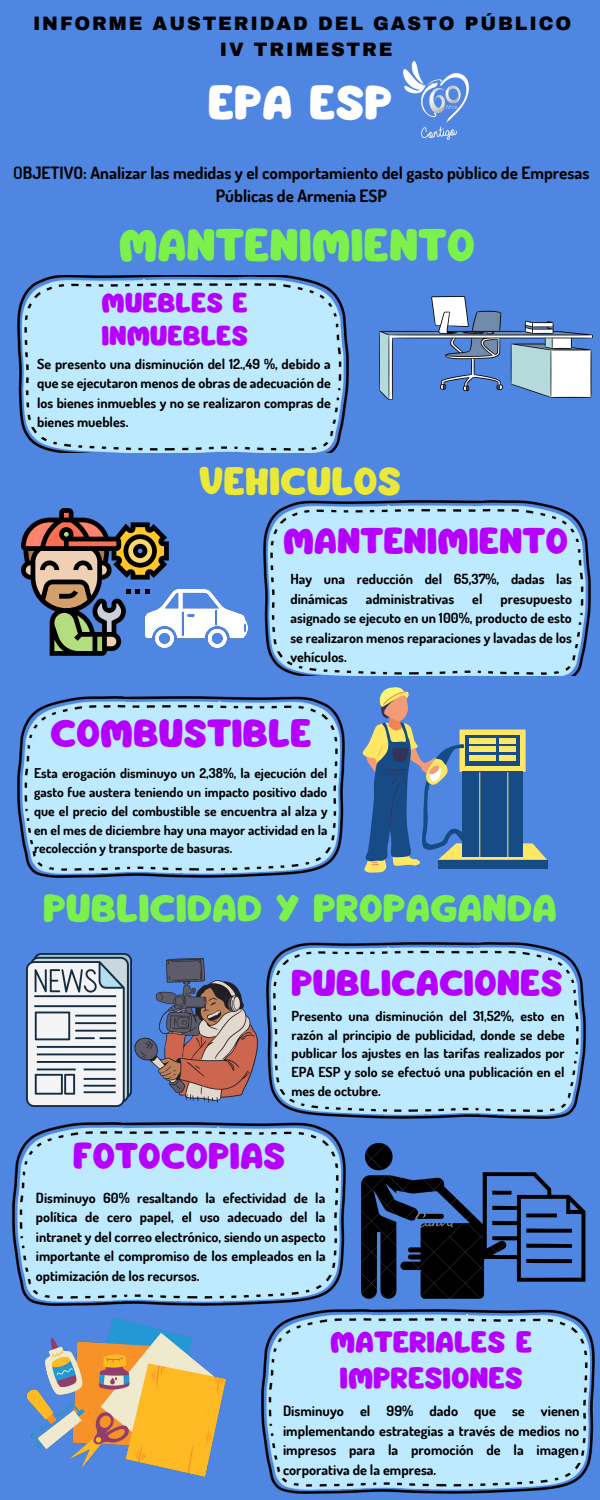
<style>
.page{position:relative;width:600px;height:1500px;background:#4e86e1}
.page>*{position:absolute;margin:0;border:0;box-sizing:border-box;transform-origin:0 0}
.t1{font:41.7px "Mango";color:#fff}
.t2{font:40px "Mango";color:#7cf14c}
.t3{font:34px "Mango";color:#7cf14c}
.t4{font:34px "Mango";color:#b500ff}
.t5{font:34px "Mango";color:#ebe937}
.t6{font:32px "Mango";color:#b500ff}
.t7{font:26px/36px "Mango";color:#b500ff;text-align:center}
.t8{font:24px/33px "Mango";color:#b500ff}
.t9{font:900 19px/26.2px "Archivo";letter-spacing:.1em;color:#000;text-align:center}
.t10{font:700 17px/23.2px "Dosis";color:#000;text-align:center}
.t11{font:700 14.2px/19.5px "Dosis";color:#000;text-align:justify}
.t12{font:700 14px/19.5px "Dosis";color:#000;text-align:justify}
.t13{font:700 13.7px/18.8px "Dosis";color:#000;text-align:justify}
.t14{font:700 13.5px/18.8px "Dosis";color:#000;text-align:justify}
.s1{font-weight:600}
</style>
<div class="page">
<img style="left:263px;top:501px;width:327px;height:175px">
<img style="left:267px;top:942px;width:318px;height:176px">
<img style="left:17px;top:697px;width:328px;height:180px">
<img style="left:13px;top:1122px;width:333px;height:184px">
<img style="left:380px;top:296px;width:213px;height:104px">
<svg style="left:21px;top:508px;width:148px;height:148px"></svg>
<img style="left:145px;top:589px;width:102px;height:59px">
<svg style="left:362px;top:687px;width:185px;height:186px"></svg>
<img style="left:26px;top:954px;width:105px;height:153px">
<img style="left:134px;top:959px;width:123px;height:144px">
<img style="left:362px;top:1144px;width:123px;height:155px">
<svg style="left:483px;top:1172px;width:102px;height:110px"></svg>
<img style="left:261px;top:1310px;width:333px;height:184px">
<img style="left:27px;top:1317px;width:198px;height:160px">
<img style="left:17px;top:275px;width:332px;height:177px">
<img style="left:404px;top:62px;width:65px;height:77px">
<h3 class="t9" style="left:33px;top:10px;width:540px">INFORME AUSTERIDAD DEL GASTO PÚBLICO<br>IV TRIMESTRE</h3>
<h1 class="t1" style="left:208px;top:84px;width:186px">EPA ESP</h1>
<p class="t10" style="left:13px;top:161px;width:578px"><span class="s1">O</span>BJETIVO: Analizar las medidas y el comportamiento del gasto pùblico de Empresas<br>Públicas de Armenia ESP</p>
<h2 class="t2" style="left:119px;top:228px;width:358px">MANTENIMIENTO</h2>
<h3 class="t8" style="left:101px;top:287px;width:148px">MUEBLES E<br>INMUEBLES</h3>
<p class="t12" style="left:37px;top:353px;width:295px">Se presento una disminución del 12.,49 %, debido a que se ejecutaron menos de obras de adecuación de los bienes inmuebles y no se realizaron compras de bienes muebles.</p>
<h3 class="t5" style="left:199px;top:466px;width:204px">VEHICULOS</h3>
<h3 class="t6" style="left:283px;top:527px;width:286px">MANTENIMIENTO</h3>
<p class="t12" style="left:290px;top:569px;width:283px">Hay una reducción del 65,37%, dadas las dinámicas</p>
<p class="t12" style="left:366px;top:588px;width:90px">administrativas</p>
<p class="t12" style="left:472px;top:588px;width:12px">el</p>
<p class="t12" style="left:290px;top:588px;width:283px;text-indent:210px">presupuesto asignado se ejecuto en un 100%, producto de esto se realizaron menos reparaciones y lavadas de los vehículos.</p>
<h3 class="t4" style="left:50px;top:718px;width:263px">COMBUSTIBLE</h3>
<p class="t14" style="left:34px;top:764px;width:295px">Esta erogación disminuyo un 2,38%, la ejecución del gasto fue austera teniendo un impacto positivo dado que el precio del combustible se encuentra al alza y en el mes de diciembre hay una mayor actividad en la recolección y transporte de basuras.</p>
<h3 class="t3" style="left:43px;top:893px;width:515px">PUBLICIDAD Y PROPAGANDA</h3>
<h3 class="t6" style="left:291px;top:969px;width:273px">PUBLICACIONES</h3>
<p class="t13" style="left:292px;top:1006px;width:275px">Presento una disminución del 31,52%, esto en razón al principio de publicidad, donde se debe publicar los ajustes en las tarifas realizados por EPA ESP y solo se efectuó una publicación en el mes de octubre.</p>
<h3 class="t6" style="left:73px;top:1142px;width:214px">FOTOCOPIAS</h3>
<p class="t12" style="left:36px;top:1187px;width:292px">Disminuyo 60% resaltando la efectividad de la política de cero papel, el uso adecuado del la intranet y del correo electrónico, siendo un aspecto importante el compromiso de los empleados en la optimización de los recursos.</p>
<h3 class="t7" style="left:330px;top:1326px;width:204px">MATERIALES E<br>IMPRESIONES</h3>
<p class="t11" style="left:283px;top:1401px;width:298px">Disminuyo el 99% dado que se vienen implementando estrategias a través de medios no impresos para la promoción de la imagen corporativa de la empresa.</p>
</div>
